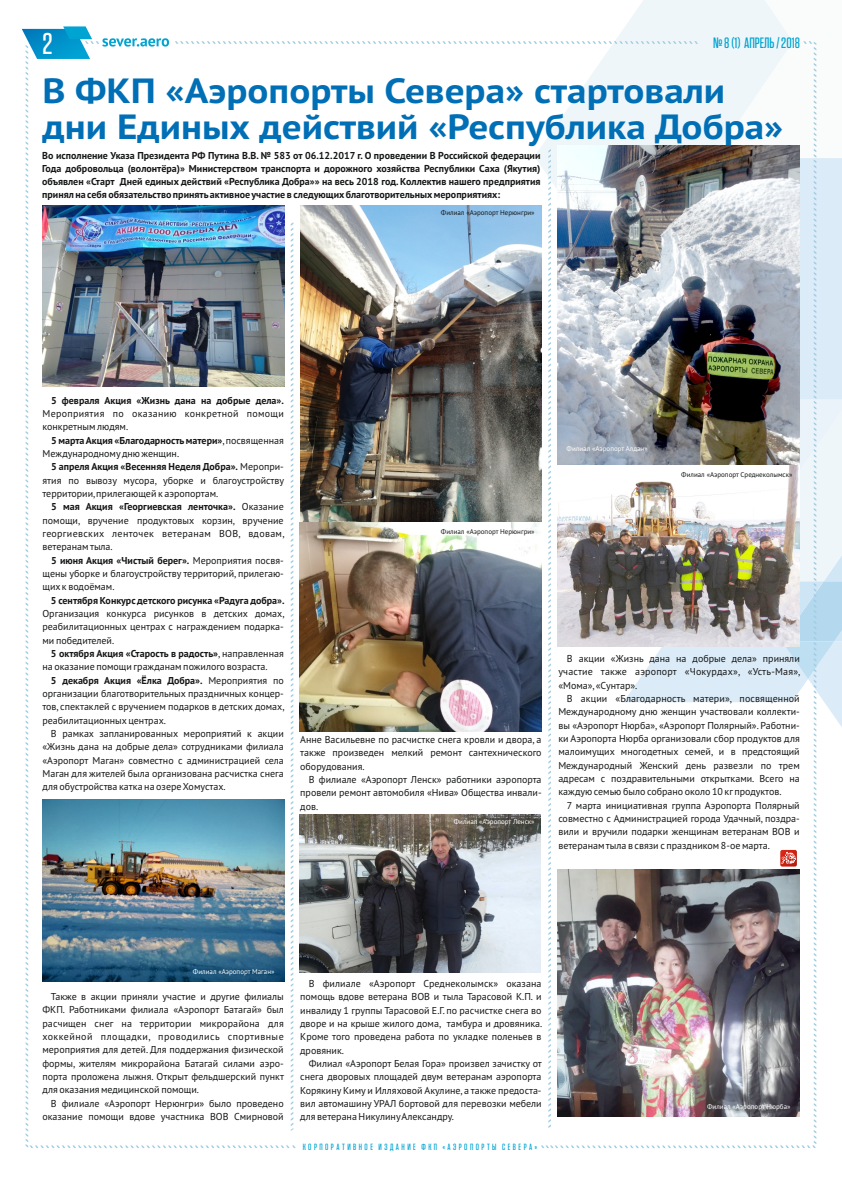
<style>
.page{position:relative;width:842px;height:1191px;background:#fff}
.page>*{position:absolute;margin:0;border:0;box-sizing:border-box;transform-origin:0 0}
.t1{font:700 35px/36.2px "PT Sans";color:#006fb5;scale:1.12 1}
.t2{font:500 30px "Rain Tungsten";color:#fff}
.t3{font:500 15px "Rain Tungsten";color:#00a4d2}
.t4{font:10px/13.3px "PT Sans";color:#151616;text-align:justify}
.t5{font:700 10px/12.9px "PT Sans";color:#151616;text-align:justify}
.t6{font:10px/13.3px "PT Sans";letter-spacing:.03em;color:#151616}
.t7{font:10px "PT Sans";letter-spacing:.045em;color:#151616}
.t8{font:500 9px "Rain Tungsten";letter-spacing:.275em;color:#00a4d2}
.t9{font:7px "PT Sans";color:#fff}
.t10{font:7px "PT Sans";color:#151616}
.s1{font-weight:700}
</style>
<div class="page">
<svg style="left:626px;top:0;width:156px;height:26px;fill:#eff6f9"></svg>
<img style="left:22px;top:26px;width:820px;height:1122px">
<img style="left:300px;top:814px;width:241px;height:159px">
<img style="left:558px;top:145px;width:241px;height:501px">
<h2 class="t2" style="left:43px;top:30px;width:12px">2</h2>
<h1 class="t1" style="left:43px;top:76px;width:663px">В ФКП «Аэропорты Севера» стартовали дни Единых действий «Республика Добра»</h1>
<h3 class="t3" style="left:713px;top:36px;width:88px">№ 8 (1) АПРЕЛЬ / 2018</h3>
<p class="t5" style="left:42px;top:149px;width:500px">Во исполнение Указа Президента РФ Путина В.В. № 583 от 06.12.2017 г. О проведении В Российской федерации Года добровольца (волонтёра)» Министерством транспорта и дорожного хозяйства Республики Саха (Якутия) объявлен «Старт Дней единых действий «Республика Добра»» на весь 2018 год. Коллектив нашего предприятия принял на себя обязательство принятьактивное участие в следующих благотворительныхмероприятиях:</p>
<p class="t10" style="left:441px;top:210px;width:95px">Филиал «Аэропорт Нерюнгри»</p>
<p class="t5" style="left:51px;top:394px;width:234px">5 февраля Акция «Жизнь дана на добрые дела».</p>
<p class="t6" style="left:43px;top:408px;width:243px">Мероприятия по оказанию конкретной помощи конкретным людям.</p>
<p class="t4" style="left:43px;top:434px;width:243px;text-indent:9px"><span class="s1">5 марта Акция «Благодарностьматери»</span>,посвященная<br>Международномудню женщин.</p>
<p class="t4" style="left:43px;top:461px;width:243px;text-indent:9px"><span class="s1">5 апреля Акция «Весенняя Неделя Добра».</span> Меропри&shy;ятия по вывозу мусора, уборке и благоустройству территории,прилегающей к аэропортам.</p>
<p class="t4" style="left:42px;top:501px;width:244px;text-indent:9px"><span class="s1">5 мая Акция «Георгиевская ленточка».</span> Оказание помощи, вручение продуктовых корзин, вручение георгиевских ленточек ветеранам ВОВ, вдовам, ветеранам тыла.</p>
<p class="t4" style="left:42px;top:554px;width:243px;text-indent:9px"><span class="s1">5 июня Акция «Чистый берег».</span> Мероприятия посвя&shy;щены уборке и благоустройству территорий, прилегаю&shy;щих к водоёмам.</p>
<p class="t5" style="left:51px;top:594px;width:235px">5 сентября Конкурс детского рисунка «Радуга добра».</p>
<p class="t4" style="left:42px;top:608px;width:244px">Организация конкурса рисунков в детских домах, реабилитационных центрах с награждением подарка&shy;ми победителей.</p>
<p class="t4" style="left:42px;top:647px;width:243px;text-indent:9px"><span class="s1">5 октября Акция «Старость в радость»</span>, направленная на оказание помощи гражданам пожилого возраста.</p>
<p class="t4" style="left:42px;top:674px;width:244px;text-indent:9px"><span class="s1">5 декабря Акция «Ёлка Добра».</span> Мероприятия по организации благотворительных праздничных концер&shy;тов, спектаклей с вручением подарков в детских домах, реабилитационныхцентрах.</p>
<p class="t4" style="left:51px;top:727px;width:234px">В рамках запланированных мероприятий к акции</p>
<p class="t4" style="left:42px;top:741px;width:243px">«Жизнь дана на добрые дела» сотрудниками филиала</p>
<p class="t4" style="left:42px;top:754px;width:243px">«Аэропорт Маган» совместно с администрацией села</p>
<p class="t4" style="left:42px;top:767px;width:243px">Маган для жителей была организована расчистка снега</p>
<p class="t4" style="left:42px;top:781px;width:185px">для обустройства катка на озере Хомустах.</p>
<p class="t10" style="left:441px;top:528px;width:95px">Филиал «Аэропорт Нерюнгри»</p>
<p class="t4" style="left:300px;top:733px;width:243px">Анне Васильевне по расчистке снега кровли и двора, а</p>
<p class="t4" style="left:300px;top:747px;width:243px">также произведен мелкий ремонт сантехнического</p>
<p class="t4" style="left:300px;top:760px;width:66px">оборудования.</p>
<p class="t4" style="left:309px;top:773px;width:234px">В филиале «Аэропорт Ленск» работники аэропорта</p>
<p class="t4" style="left:300px;top:787px;width:243px">провели ремонт автомобиля «Нива» Общества инвали&shy;дов.</p>
<p class="t9" style="left:454px;top:818px;width:82px">Филиал «Аэропорт Ленск»</p>
<p class="t9" style="left:567px;top:445px;width:83px">Филиал «Аэропорт Алдан»</p>
<p class="t10" style="left:681px;top:471px;width:113px">Филиал «Аэропорт Среднеколымск»</p>
<p class="t4" style="left:558px;top:652px;width:244px;text-indent:9px">В акции «Жизнь дана на добрые дела» приняли участие также аэропорт «Чокурдах», «Усть-Мая», «Мома»,«Сунтар».</p>
<p class="t4" style="left:558px;top:692px;width:243px;text-indent:9px">В акции «Благодарность матери», посвященной Международному дню женщин участвовали коллекти&shy;вы «Аэропорт Нюрба», «Аэропорт Полярный». Работни&shy;ки Аэропорта Нюрба организовали сбор продуктов для малоимущих многодетных семей, и в предстоящий Международный Женский день развезли по трем адресам с поздравительными открытками. Всего на каждую семью было собрано около 10 кгпродуктов.</p>
<p class="t4" style="left:558px;top:799px;width:243px;text-indent:9px">7 марта инициативная группа Аэропорта Полярный совместно с Администрацией города Удачный, поздра&shy;вили и вручили подарки женщинам ветеранам ВОВ и ветеранам тыла в связи с праздником 8-ое марта.</p>
<p class="t9" style="left:193px;top:968px;width:83px">Филиал «Аэропорт Маган»</p>
<p class="t4" style="left:309px;top:977px;width:234px">В филиале «Аэропорт Среднеколымск» оказана</p>
<p class="t4" style="left:51px;top:990px;width:234px">Также в акции приняли участие и другие филиалы</p>
<p class="t4" style="left:300px;top:991px;width:243px">помощь вдове ветерана ВОВ и тыла Тарасовой К.П. и</p>
<p class="t4" style="left:42px;top:1004px;width:243px">ФКП. Работниками филиала «Аэропорт Батагай» был</p>
<p class="t4" style="left:300px;top:1004px;width:243px">инвалиду 1 группы Тарасовой Е.Г. по расчистке снега во</p>
<p class="t4" style="left:42px;top:1017px;width:243px">расчищен снег на территории микрорайона для</p>
<p class="t4" style="left:300px;top:1017px;width:244px">дворе и на крыше жилого дома, тамбура и дровяника.</p>
<p class="t7" style="left:42px;top:1032px;width:243px">хоккейной площадки, проводились спортивные</p>
<p class="t4" style="left:300px;top:1031px;width:243px">Кроме того проведена работа по укладке поленьев в</p>
<p class="t4" style="left:42px;top:1044px;width:243px">мероприятия для детей. Для поддержания физической</p>
<p class="t4" style="left:300px;top:1044px;width:45px">дровяник.</p>
<p class="t4" style="left:42px;top:1057px;width:243px">формы, жителям микрорайона Батагай силами аэро-</p>
<p class="t4" style="left:309px;top:1057px;width:235px">Филиал «Аэропорт Белая Гора» произвел зачистку от</p>
<p class="t4" style="left:42px;top:1070px;width:243px">порта проложена лыжня. Открыт фельдшерский пункт</p>
<p class="t4" style="left:300px;top:1071px;width:243px">снега дворовых площадей двум ветеранам аэропорта</p>
<p class="t4" style="left:42px;top:1084px;width:158px">для оказания медицинской помощи.</p>
<p class="t4" style="left:300px;top:1084px;width:243px">Корякину Киму и Илляховой Акулине, а также предоста-</p>
<p class="t4" style="left:51px;top:1097px;width:234px">В филиале «Аэропорт Нерюнгри» было проведено</p>
<p class="t4" style="left:300px;top:1097px;width:243px">вил автомашину УРАЛ бортовой для перевозки мебели</p>
<p class="t4" style="left:42px;top:1110px;width:243px">оказание помощи вдове участника ВОВ Смирновой</p>
<p class="t4" style="left:300px;top:1110px;width:155px">для ветерана НикулинуАлександру.</p>
<p class="t8" style="left:303px;top:1143px;width:236px">КОРПОРАТИВНОЕ ИЗДАНИЕ ФКП «АЭРОПОРТЫ СЕВЕРА»</p>
<p class="t9" style="left:707px;top:1104px;width:85px">Филиал «Аэропорт Нюрба»</p>
</div>
